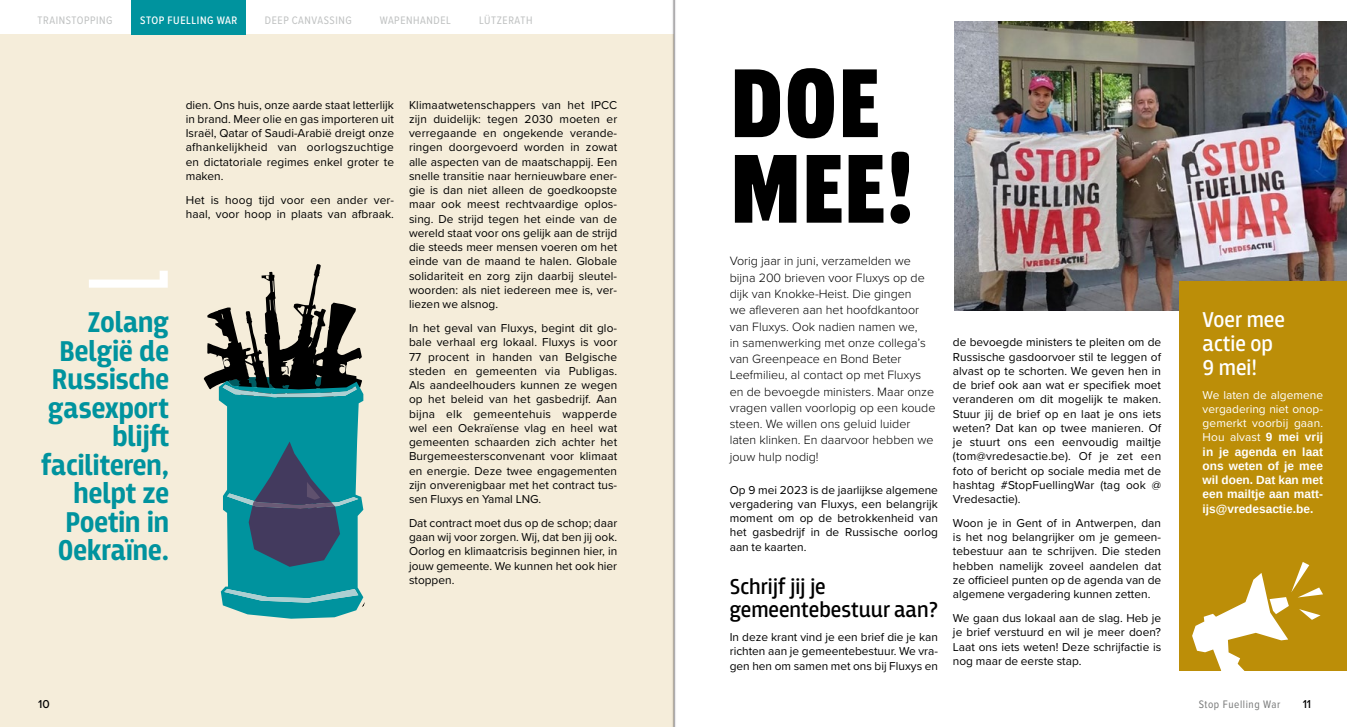
<style>
.page{position:relative;width:1347px;height:727px;background:#fff}
.page>*{position:absolute;margin:0;border:0;box-sizing:border-box;transform-origin:0 0}
.hoofdtitel_V_A{font:900 102.5px/85.5px "Breakers";color:#000}
.highlight{font:700 30px/28.5px "Breakers";color:#00939e;text-align:right}
.titel_col_2{font:22.5px/23.8px "Breakers";color:#000}
.titel_col_2-2{font:22.5px/23.8px "Breakers";color:#fff}
.inleiding_V_A{font:300 12.5px/16.2px "Proxima Nova";color:#000}
.body_2_col{font:11.88px/14.2px "Proxima Nova";color:#000;text-align:justify}
.body_2_col-2{font:700 11.88px/14.2px "Liberation Sans";color:#fff;text-align:justify}
.t1{font:500 11.88px "Proxima Nova";color:#000}
.Header_index{font:11.25px "Proxima Nova Cond";letter-spacing:.05em;color:#bfc1c1}
.footer_2{font:11.25px "Proxima Nova Cond";letter-spacing:.05em;color:#797a7a}
.Header_index-2{font:500 11.25px "Proxima Nova Cond";letter-spacing:.05em;color:#fff}
.s1{font-family:"Proxima Nova";font-weight:400}
</style>
<div class="page">
<div style="left:0;top:34px;width:673px;height:692px;background:#f5edda"></div>
<img style="left:954px;top:21px;width:392px;height:289px">
<div style="left:1179px;top:281px;width:167px;height:389px;background:#bc8e08"></div>
<svg style="left:1192px;top:562px;width:131px;height:109px"></svg>
<svg style="left:89px;top:270px;width:79px;height:17px"></svg>
<svg style="left:204px;top:264px;width:160px;height:354px"></svg>
<div style="left:131px;top:0;width:115px;height:34px;background:#00939e"></div>
<svg style="left:672px;top:0;width:4px;height:726px"></svg>
<p class="Header_index" style="left:38px;top:12px;width:77px">TRAINSTOPPING</p>
<p class="Header_index-2" style="left:140px;top:12px;width:99px">STOP FUELLING WAR</p>
<p class="Header_index" style="left:265px;top:12px;width:88px">DEEP CANVASSING</p>
<p class="Header_index" style="left:380px;top:12px;width:73px">WAPENHANDEL</p>
<p class="Header_index" style="left:479px;top:12px;width:55px">LÜTZERATH</p>
<p class="highlight" style="left:41px;top:309px;width:129px">Zolang<br>België de<br>Russische gasexport blijft faciliteren, helpt ze<br>Poetin in<br>Oekraïne.</p>
<p class="body_2_col" style="left:186px;top:97px;width:210px">dien. Ons huis, onze aarde staat letterlijk in brand. Meer olie en gas importeren uit Israël, Qatar of Saudi-Arabië dreigt onze afhankelijkheid van oorlogszuchtige en dictatoriale regimes enkel groter te maken.</p>
<p class="body_2_col" style="left:186px;top:192px;width:210px">Het is hoog tijd voor een ander ver&shy;haal, voor hoop in plaats van afbraak.</p>
<p class="body_2_col" style="left:409px;top:97px;width:210px">Klimaatwetenschappers van het IPCC zijn duidelijk: tegen 2030 moeten er verregaande en ongekende verande&shy;ringen doorgevoerd worden in zowat alle aspecten van de maatschappij. Een snelle transitie naar hernieuwbare ener&shy;gie is dan niet alleen de goedkoopste maar ook meest rechtvaardige oplos&shy;sing. De strijd tegen het einde van de wereld staat voor ons gelijk aan de strijd die steeds meer mensen voeren om het einde van de maand te halen. Globale solidariteit en zorg zijn daarbij sleutel&shy;woorden: als niet iedereen mee is, ver&shy;liezen we alsnog.</p>
<p class="body_2_col" style="left:409px;top:320px;width:210px">In het geval van Fluxys, begint dit glo&shy;bale verhaal erg lokaal. Fluxys is voor 77 procent in handen van Belgische steden en gemeenten via Publigas.<br>Als aandeelhouders kunnen ze wegen op het beleid van het gasbedrijf. Aan bijna elk gemeentehuis wapperde wel een Oekraïense vlag en heel wat gemeenten schaarden zich achter het Burgemeestersconvenant voor klimaat en energie. Deze twee engagementen zijn onverenigbaar met het contract tus&shy;sen Fluxys en Yamal LNG.</p>
<p class="body_2_col" style="left:409px;top:515px;width:210px">Dat contract moet dus op de schop; daar gaan wij voor zorgen. Wij, dat ben jij ook.<br>Oorlog en klimaatcrisis beginnen hier, in jouw gemeente. We kunnen het ook hier stoppen.</p>
<p class="hoofdtitel_V_A" style="left:729px;top:67px;width:187px">DOE<br>MEE!</p>
<p class="inleiding_V_A" style="left:729px;top:252px;width:207px">Vorig jaar in juni, verzamelden we bijna 200 brieven voor Fluxys op de dijk van Knokke-Heist. Die gingen<br>we afleveren aan het hoofdkantoor van Fluxys. Ook nadien namen we,<br>in samenwerking met onze collega’s van Greenpeace en Bond Beter<br>Leefmilieu, al contact op met Fluxys en de bevoegde ministers. Maar onze vragen vallen voorlopig op een koude steen. We willen ons geluid luider laten klinken. En daarvoor hebben we jouw hulp nodig!</p>
<p class="body_2_col" style="left:729px;top:482px;width:210px">Op 9 mei 2023 is de jaarlijkse algemene vergadering van Fluxys, een belangrijk moment om op de betrokkenheid van het gasbedrijf in de Russische oorlog aan te kaarten.</p>
<p class="titel_col_2" style="left:729px;top:574px;width:210px">Schrijf jij je gemeentebestuur aan?</p>
<p class="body_2_col" style="left:729px;top:629px;width:210px">In deze krant vind je een brief die je kan richten aan je gemeentebestuur. We vra&shy;gen hen om samen met ons bij Fluxys en</p>
<p class="body_2_col" style="left:953px;top:334px;width:210px">de bevoegde ministers te pleiten om de Russische gasdoorvoer stil te leggen of alvast op te schorten. We geven hen in de brief ook aan wat er specifiek moet veranderen om dit mogelijk te maken.<br>Stuur jij de brief op en laat je ons iets weten? Dat kan op twee manieren. Of je stuurt ons een eenvoudig mailtje (tom@vredesactie.be). Of je zet een foto of bericht op sociale media met de hashtag #StopFuellingWar (tag ook @ Vredesactie).</p>
<p class="body_2_col" style="left:953px;top:515px;width:210px">Woon je in Gent of in Antwerpen, dan is het nog belangrijker om je gemeen&shy;tebestuur aan te schrijven. Die steden hebben namelijk zoveel aandelen dat ze officieel punten op de agenda van de algemene vergadering kunnen zetten.</p>
<p class="body_2_col" style="left:953px;top:610px;width:210px">We gaan dus lokaal aan de slag. Heb je je brief verstuurd en wil je meer doen?<br>Laat ons iets weten! Deze schrijfactie is nog maar de eerste stap.</p>
<p class="titel_col_2-2" style="left:1202px;top:308px;width:84px">Voer mee actie op<br>9 mei!</p>
<p class="body_2_col-2" style="left:1202px;top:387px;width:122px"><span class="s1">We laten de algemene vergadering niet onop&shy;gemerkt voorbij gaan.<br>Hou alvast</span> 9 mei vrij in je agenda en laat ons weten of je mee wil doen. Dat kan met een mailtje aan matt&shy;ijs@vredesactie.be.</p>
<p class="t1" style="left:38px;top:694px;width:13px">10</p>
<p class="t1" style="left:1302px;top:694px;width:10px">11</p>
<p class="footer_2" style="left:1198px;top:695px;width:83px">Stop Fuelling War</p>
</div>
